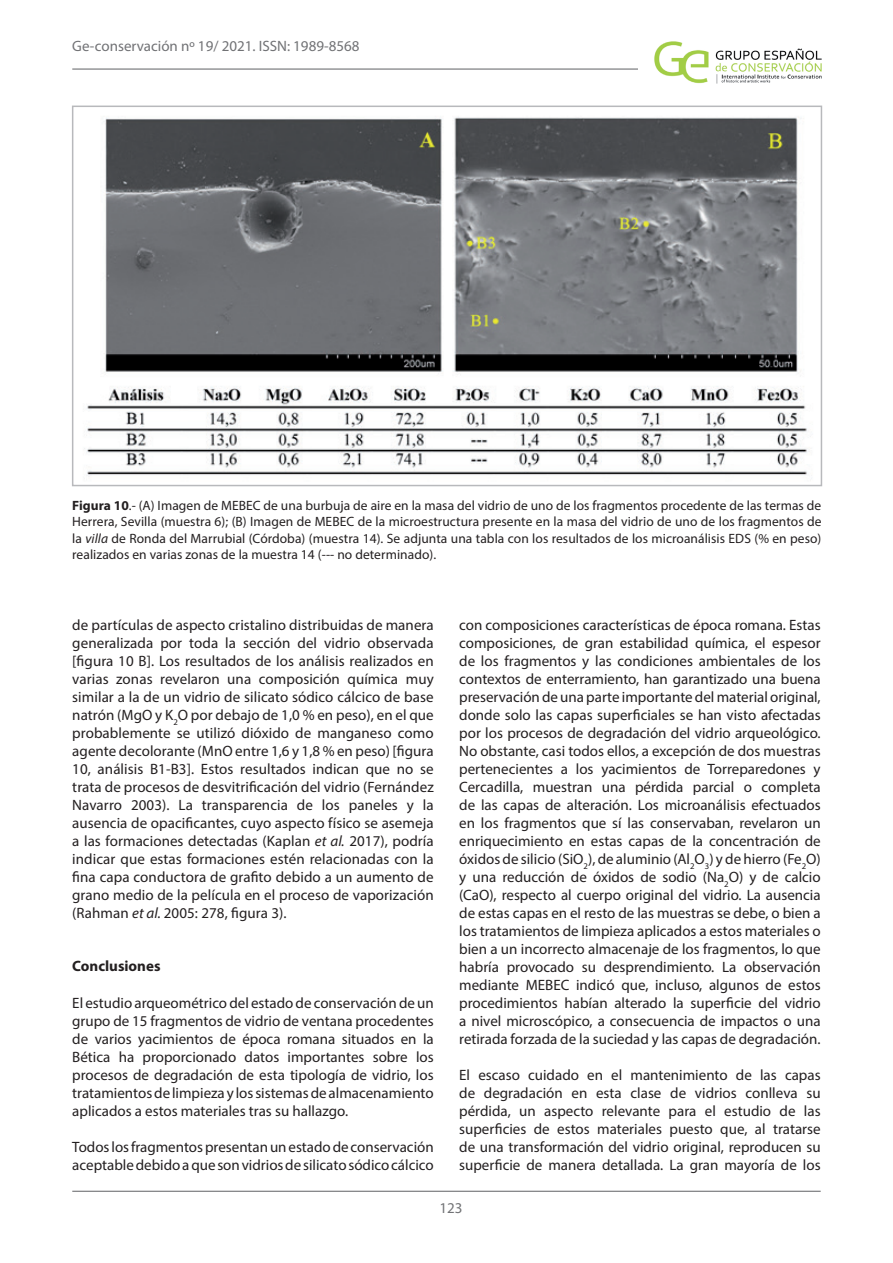
<style>
.page{position:relative;width:893px;height:1263px;background:#fff}
.page>*{position:absolute;margin:0;border:0;box-sizing:border-box;transform-origin:0 0}
.t1{font:15px/18px "Myriad Pro";color:#231f20;text-align:justify}
.t2{font:15px "Myriad Pro";color:#717275}
.t3{font:700 15px "Myriad Pro";color:#231f20}
.t4{font:13.5px/16.5px "Myriad Pro";letter-spacing:.005em;color:#231f20;text-align:justify}
.s1{font-weight:700}
.s2{font-style:italic}
</style>
<div class="page">
<hr style="left:72px;top:68px;width:567px;height:2px;background:#717275">
<hr style="left:72px;top:1191px;width:749px;height:1px;background:#717275">
<img style="left:654px;top:41px;width:168px;height:43px">
<img style="left:84px;top:117px;width:727px;height:359px">
<div style="left:72px;top:106px;width:750px;height:380px;border:2px solid #b8b9bc"></div>
<p class="t2" style="left:72px;top:37px;width:289px">Ge-conservación nº 19/ 2021. ISSN: 1989-8568</p>
<p class="t4" style="left:72px;top:497px;width:751px"><span class="s1">Figura 10</span>.- (A) Imagen de MEBEC de una burbuja de aire en la masa del vidrio de uno de los fragmentos procedente de las termas de Herrera, Sevilla (muestra 6); (B) Imagen de MEBEC de la microestructura presente en la masa del vidrio de uno de los fragmentos de la <span class="s2">villa</span> de Ronda del Marrubial (Córdoba) (muestra 14). Se adjunta una tabla con los resultados de los microanálisis EDS (% en peso) realizados en varias zonas de la muestra 14 (--- no determinado).</p>
<p class="t1" style="left:72px;top:616px;width:363px">de partículas de aspecto cristalino distribuidas de manera generalizada por toda la sección del vidrio observada [figura 10 B]. Los resultados de los análisis realizados en varias zonas revelaron una composición química muy similar a la de un vidrio de silicato sódico cálcico de base natrón (MgO y K<sub>2</sub>O por debajo de 1,0 % en peso), en el que probablemente se utilizó dióxido de manganeso como agente decolorante (MnO entre 1,6 y 1,8 % en peso) [figura 10, análisis B1-B3]. Estos resultados indican que no se trata de procesos de desvitrificación del vidrio (Fernández Navarro 2003). La transparencia de los paneles y la ausencia de opacificantes, cuyo aspecto físico se asemeja a las formaciones detectadas (Kaplan <span class="s2">et al.</span> 2017), podría indicar que estas formaciones estén relacionadas con la fina capa conductora de grafito debido a un aumento de grano medio de la película en el proceso de vaporización (Rahman <span class="s2">et al.</span> 2005: 278, figura 3).</p>
<p class="t3" style="left:72px;top:956px;width:90px">Conclusiones</p>
<p class="t1" style="left:72px;top:994px;width:363px">El estudio arqueométrico del estado de conservación de un grupo de 15 fragmentos de vidrio de ventana procedentes de varios yacimientos de época romana situados en la Bética ha proporcionado datos importantes sobre los procesos de degradación de esta tipología de vidrio, los tratamientos de limpieza y los sistemas de almacenamiento aplicados a estos materiales tras su hallazgo.</p>
<p class="t1" style="left:72px;top:1138px;width:363px">Todos los fragmentos presentan un estado de conservación aceptable debido a que son vidrios de silicato sódico cálcico</p>
<p class="t1" style="left:459px;top:616px;width:363px">con composiciones características de época romana. Estas composiciones, de gran estabilidad química, el espesor de los fragmentos y las condiciones ambientales de los contextos de enterramiento, han garantizado una buena preservación de una parte importante del material original, donde solo las capas superficiales se han visto afectadas por los procesos de degradación del vidrio arqueológico.<br>No obstante, casi todos ellos, a excepción de dos muestras pertenecientes a los yacimientos de Torreparedones y Cercadilla, muestran una pérdida parcial o completa de las capas de alteración. Los microanálisis efectuados en los fragmentos que sí las conservaban, revelaron un enriquecimiento en estas capas de la concentración de óxidos de silicio (SiO<sub>2</sub>), de aluminio (Al<sub>2</sub>O<sub>3</sub>) y de hierro (Fe<sub>2</sub>O) y una reducción de óxidos de sodio (Na<sub>2</sub>O) y de calcio (CaO), respecto al cuerpo original del vidrio. La ausencia de estas capas en el resto de las muestras se debe, o bien a los tratamientos de limpieza aplicados a estos materiales o bien a un incorrecto almacenaje de los fragmentos, lo que habría provocado su desprendimiento. La observación mediante MEBEC indicó que, incluso, algunos de estos procedimientos habían alterado la superficie del vidrio a nivel microscópico, a consecuencia de impactos o una retirada forzada de la suciedad y las capas de degradación.</p>
<p class="t1" style="left:459px;top:1066px;width:363px">El escaso cuidado en el mantenimiento de las capas de degradación en esta clase de vidrios conlleva su pérdida, un aspecto relevante para el estudio de las superficies de estos materiales puesto que, al tratarse de una transformación del vidrio original, reproducen su superficie de manera detallada. La gran mayoría de los</p>
<p class="t2" style="left:439px;top:1198px;width:25px">123</p>
</div>
